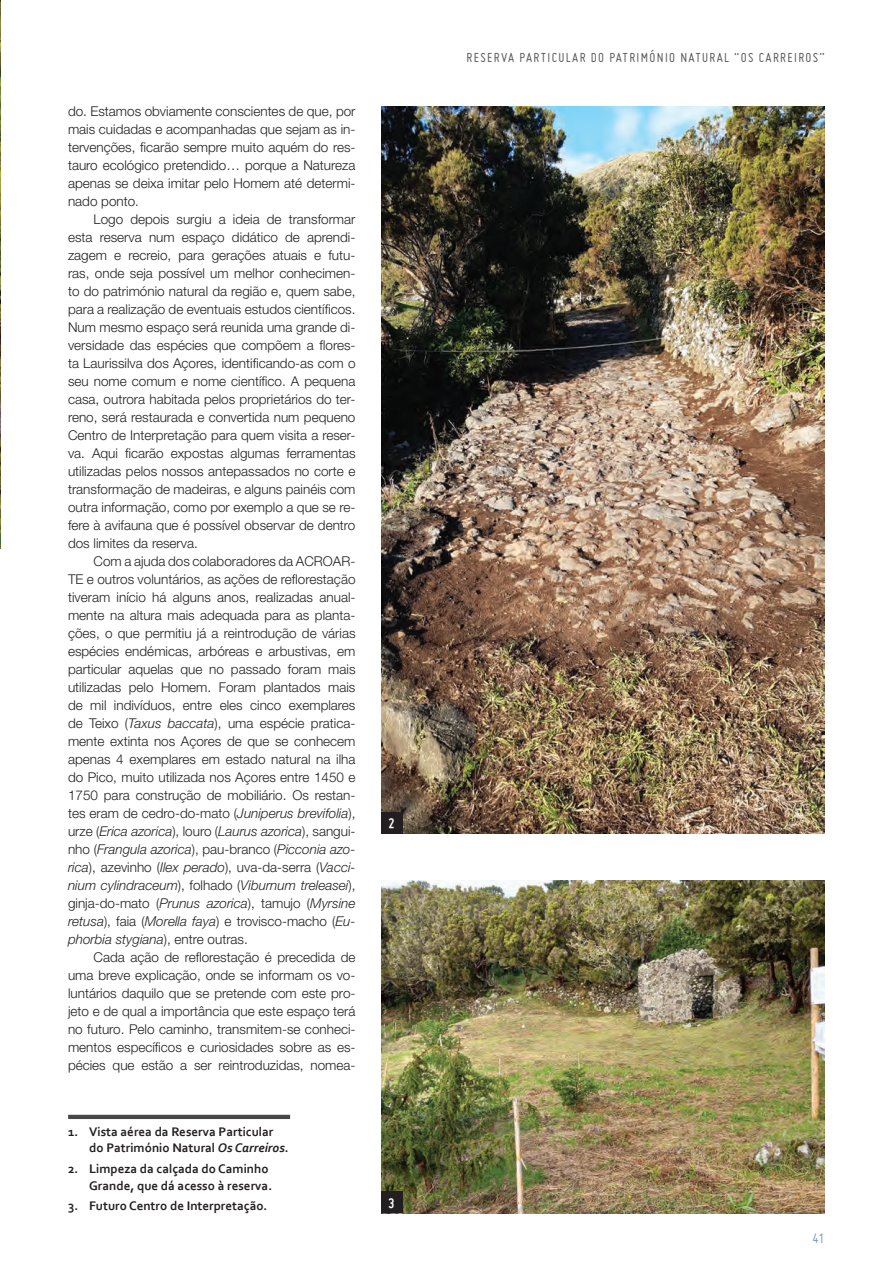
<style>
.page{position:relative;width:893px;height:1276px;background:#fff}
.page>*{position:absolute;margin:0;border:0;box-sizing:border-box;transform-origin:0 0}
.t1{font:15px "Miso";color:#7b9dc7}
.num10br{font:700 15px "Miso";color:#fff}
.t2{font:14.25px "Miso";letter-spacing:.095em;color:#57585a}
.txt-pr{font:300 13.5px/18px "Helvetica Neue LT Std";color:#231f20;text-align:justify}
.legenda-neto{font:700 13.05px/16.5px "Corbel";color:#231f20}
.s1{font-style:italic}
</style>
<div class="page">
<img style="left:0;top:0;width:1px;height:549px">
<img style="left:381px;top:106px;width:444px;height:727px">
<img style="left:381px;top:880px;width:444px;height:333px">
<div style="left:68px;top:1114px;width:222px;height:5px;background:#474747"></div>
<div style="left:381px;top:812px;width:21px;height:21px;background:#231f20"></div>
<div style="left:381px;top:1191px;width:21px;height:22px;background:#231f20"></div>
<p class="txt-pr" style="left:68px;top:102px;width:289px">do. Estamos obviamente conscientes de que, por mais cuidadas e acompanhadas que sejam as in&shy;tervenções, ficarão sempre muito aquém do res&shy;tauro ecológico pretendido… porque a Natureza apenas se deixa imitar pelo Homem até determi&shy;nado ponto.</p>
<p class="txt-pr" style="left:68px;top:210px;width:289px;text-indent:26px">Logo depois surgiu a ideia de transformar esta reserva num espaço didático de aprendi&shy;zagem e recreio, para gerações atuais e futu&shy;ras, onde seja possível um melhor conhecimen&shy;to do património natural da região e, quem sabe, para a realização de eventuais estudos científicos.<br>Num mesmo espaço será reunida uma grande di&shy;versidade das espécies que compõem a flores&shy;ta Laurissilva dos Açores, identificando-as com o seu nome comum e nome científico. A pequena casa, outrora habitada pelos proprietários do ter&shy;reno, será restaurada e convertida num pequeno Centro de Interpretação para quem visita a reser&shy;va. Aqui ficarão expostas algumas ferramentas utilizadas pelos nossos antepassados no corte e transformação de madeiras, e alguns painéis com outra informação, como por exemplo a que se re&shy;fere à avifauna que é possível observar de dentro dos limites da reserva.</p>
<p class="txt-pr" style="left:68px;top:552px;width:289px;text-indent:26px">Com a ajuda dos colaboradores da ACROAR-TE e outros voluntários, as ações de reflorestação tiveram início há alguns anos, realizadas anual&shy;mente na altura mais adequada para as planta&shy;ções, o que permitiu já a reintrodução de várias espécies endémicas, arbóreas e arbustivas, em particular aquelas que no passado foram mais utilizadas pelo Homem. Foram plantados mais de mil indivíduos, entre eles cinco exemplares de Teixo (<span class="s1">Taxus baccata</span>), uma espécie pratica&shy;mente extinta nos Açores de que se conhecem apenas 4 exemplares em estado natural na ilha do Pico, muito utilizada nos Açores entre 1450 e 1750 para construção de mobiliário. Os restan&shy;tes eram de cedro-do-mato (<span class="s1">Juniperus brevifolia</span>), urze (<span class="s1">Erica azorica</span>), louro (<span class="s1">Laurus azorica</span>), sangui&shy;nho (<span class="s1">Frangula azorica</span>), pau-branco (<span class="s1">Picconia azo&shy;rica</span>), azevinho (<span class="s1">Ilex perado</span>), uva-da-serra (<span class="s1">Vacci&shy;nium cylindraceum</span>), folhado (<span class="s1">Viburnum treleasei</span>), ginja-do-mato (<span class="s1">Prunus azorica</span>), tamujo (<span class="s1">Myrsine retusa</span>), faia (<span class="s1">Morella faya</span>) e trovisco-macho (<span class="s1">Eu&shy;phorbia stygiana</span>), entre outras.</p>
<p class="txt-pr" style="left:68px;top:948px;width:289px;text-indent:26px">Cada ação de reflorestação é precedida de uma breve explicação, onde se informam os vo&shy;luntários daquilo que se pretende com este pro&shy;jeto e de qual a importância que este espaço terá no futuro. Pelo caminho, transmitem-se conheci&shy;mentos específicos e curiosidades sobre as es&shy;pécies que estão a ser reintroduzidas, nomea-</p>
<p class="legenda-neto" style="left:89px;top:1123px;width:201px;text-indent:-21px">1. Vista aérea da Reserva Particular do Património Natural <span class="s1">Os Carreiros</span>.</p>
<p class="legenda-neto" style="left:68px;top:1160px;width:206px;text-align:right">2. Limpeza da calçada do Caminho<br>Grande, que dá acesso à reserva.</p>
<p class="legenda-neto" style="left:68px;top:1197px;width:201px">3. Futuro Centro de Interpretação.</p>
<p class="num10br" style="left:388px;top:815px;width:8px">2</p>
<p class="num10br" style="left:388px;top:1194px;width:8px">3</p>
<p class="t2" style="left:467px;top:49px;width:360px">RESERVA PARTICULAR DO PATRIMÓNIO NATURAL “OS CARREIROS”</p>
<p class="t1" style="left:812px;top:1230px;width:14px">41</p>
</div>
